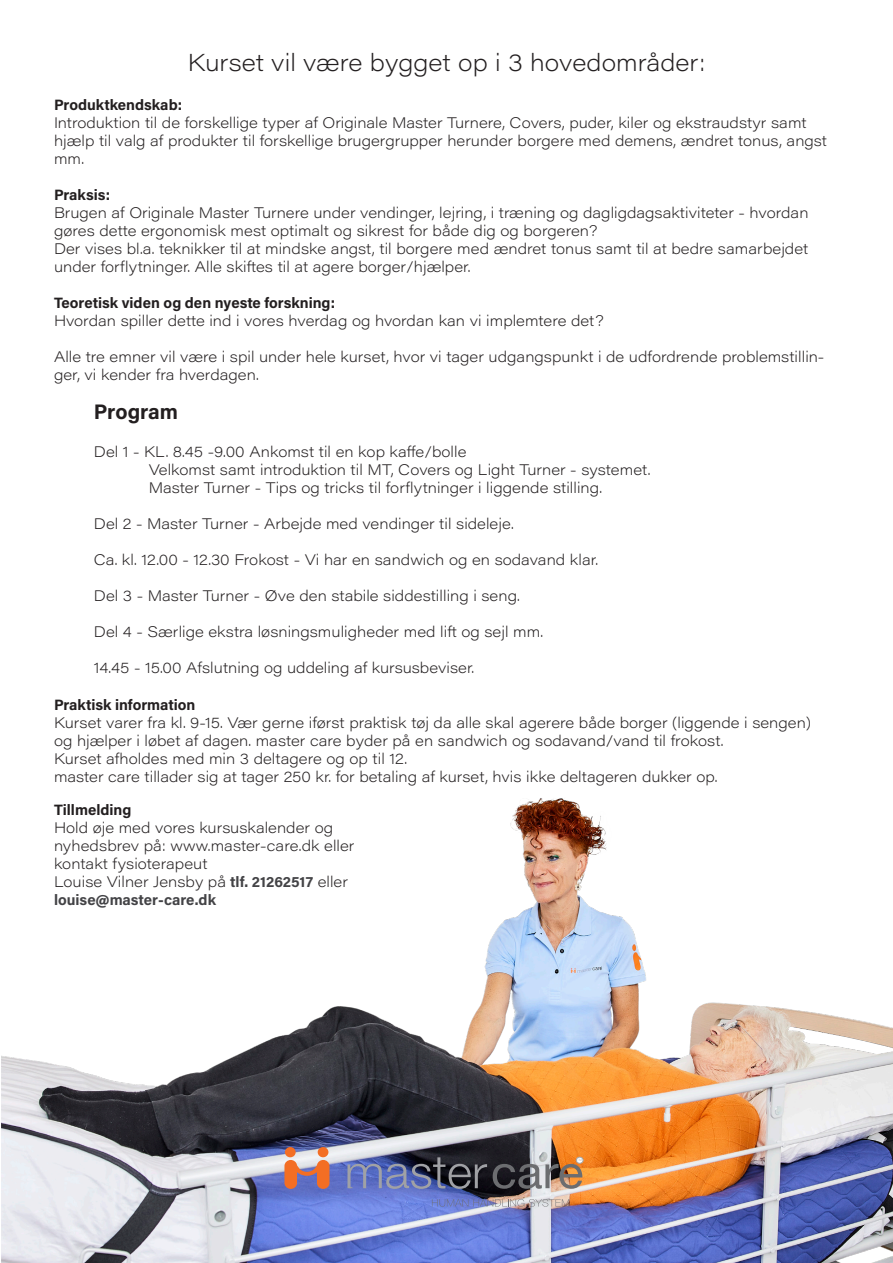
<style>
.page{position:relative;width:893px;height:1263px;background:#fff}
.page>*{position:absolute;margin:0;border:0;box-sizing:border-box;transform-origin:0 0}
.t1{font:24px "Acumin Variable Concept";color:#231f20}
.t2{font:21px "Acumin Variable Concept";letter-spacing:-.005em;color:#231f20}
.t3{font:15px/18px "Acumin Variable Concept";color:#231f20}
.t4{font:15px/18px "Acumin Variable Concept";color:#434346}
.t5{font:3.75px "Calibri";color:#bfbfbf;scale:1.05 1}
.s1{color:#231f20}
</style>
<div class="page">
<img style="left:1px;top:798px;width:892px;height:465px">
<svg style="left:284px;top:1160px;width:45px;height:29px"></svg>
<div style="left:285px;top:1147px;width:11px;height:10px;background:#f36e24;border-radius:50%"></div>
<div style="left:318px;top:1147px;width:10px;height:10px;background:#f36e24;border-radius:50%"></div>
<svg style="left:347px;top:1157px;width:140px;height:32px;background:#4e567b"></svg>
<svg style="left:432px;top:1199px;width:137px;height:8px"></svg>
<svg style="left:493px;top:1158px;width:90px;height:31px;background:#76665d"></svg>
<div style="left:576px;top:1157px;width:7px;height:6px;background:#fff;border-radius:50%"></div>
<div style="left:576px;top:1157px;width:7px;height:6px;border:1px solid #a6a6a6;border-radius:50%"></div>
<p class="t1" style="left:188px;top:46px;width:519px">Kurset vil være bygget op i 3 hovedområder:</p>
<p class="t3" style="left:54px;top:95px;width:130px">Produktkendskab:</p>
<p class="t3" style="left:54px;top:113px;width:775px">Introduktion til de forskellige typer af Originale Master Turnere, Covers, puder, kiler og ekstraudstyr samt hjælp til valg af produkter til forskellige brugergrupper herunder borgere med demens, ændret tonus, angst mm.</p>
<p class="t3" style="left:54px;top:185px;width:58px">Praksis:</p>
<p class="t3" style="left:54px;top:203px;width:756px">Brugen af Originale Master Turnere under vendinger, lejring, i træning og dagligdagsaktiviteter - hvordan gøres dette ergonomisk mest optimalt og sikrest for både dig og borgeren?</p>
<p class="t3" style="left:54px;top:239px;width:756px">Der vises bl.a. teknikker til at mindske angst, til borgere med ændret tonus samt til at bedre samarbejdet under forflytninger. Alle skiftes til at agere borger/hjælper.</p>
<p class="t3" style="left:54px;top:293px;width:283px">Teoretisk viden og den nyeste forskning:</p>
<p class="t3" style="left:54px;top:311px;width:551px">Hvordan spiller dette ind i vores hverdag og hvordan kan vi implemtere det?</p>
<p class="t3" style="left:54px;top:347px;width:772px">Alle tre emner vil være i spil under hele kurset, hvor vi tager udgangspunkt i de udfordrende problemstillin&shy;ger, vi kender fra hverdagen.</p>
<p class="t2" style="left:94px;top:397px;width:86px">Program</p>
<p class="t3" style="left:94px;top:442px;width:374px">Del 1 - KL. 8.45 -9.00 Ankomst til en kop kaffe/bolle</p>
<p class="t3" style="left:149px;top:460px;width:503px">Velkomst samt introduktion til MT, Covers og Light Turner - systemet.</p>
<p class="t3" style="left:149px;top:478px;width:455px">Master Turner - Tips og tricks til forflytninger i liggende stilling.</p>
<p class="t3" style="left:94px;top:514px;width:421px">Del 2 - Master Turner - Arbejde med vendinger til sideleje.</p>
<p class="t3" style="left:94px;top:550px;width:506px">Ca. kl. 12.00 - 12.30 Frokost - Vi har en sandwich og en sodavand klar.</p>
<p class="t3" style="left:94px;top:586px;width:428px">Del 3 - Master Turner - Øve den stabile siddestilling i seng.</p>
<p class="t3" style="left:94px;top:622px;width:451px">Del 4 - Særlige ekstra løsningsmuligheder med lift og sejl mm.</p>
<p class="t3" style="left:94px;top:658px;width:382px">14.45 - 15.00 Afslutning og uddeling af kursusbeviser.</p>
<p class="t3" style="left:54px;top:695px;width:143px">Praktisk information</p>
<p class="t3" style="left:54px;top:713px;width:759px">Kurset varer fra kl. 9-15. Vær gerne iførst praktisk tøj da alle skal agerere både borger (liggende i sengen)</p>
<p class="t3" style="left:54px;top:731px;width:671px">og hjælper i løbet af dagen. master care byder på en sandwich og sodavand/vand til frokost.</p>
<p class="t3" style="left:54px;top:749px;width:355px">Kurset afholdes med min 3 deltagere og op til 12.</p>
<p class="t3" style="left:54px;top:767px;width:665px">master care tillader sig at tager 250 kr. for betaling af kurset, hvis ikke deltageren dukker op.</p>
<p class="t3" style="left:54px;top:800px;width:79px">Tillmelding</p>
<p class="t3" style="left:54px;top:818px;width:302px">Hold øje med vores kursuskalender og nyhedsbrev på: www.master-care.dk eller kontakt fysioterapeut</p>
<p class="t4" style="left:54px;top:872px;width:295px"><span class="s1">Louise Vilner Jensby på</span> tlf. 21262517 <span class="s1">eller </span>louise@master-care.dk</p>
<p class="t5" style="left:577px;top:1157px;width:6px">TM</p>
</div>
